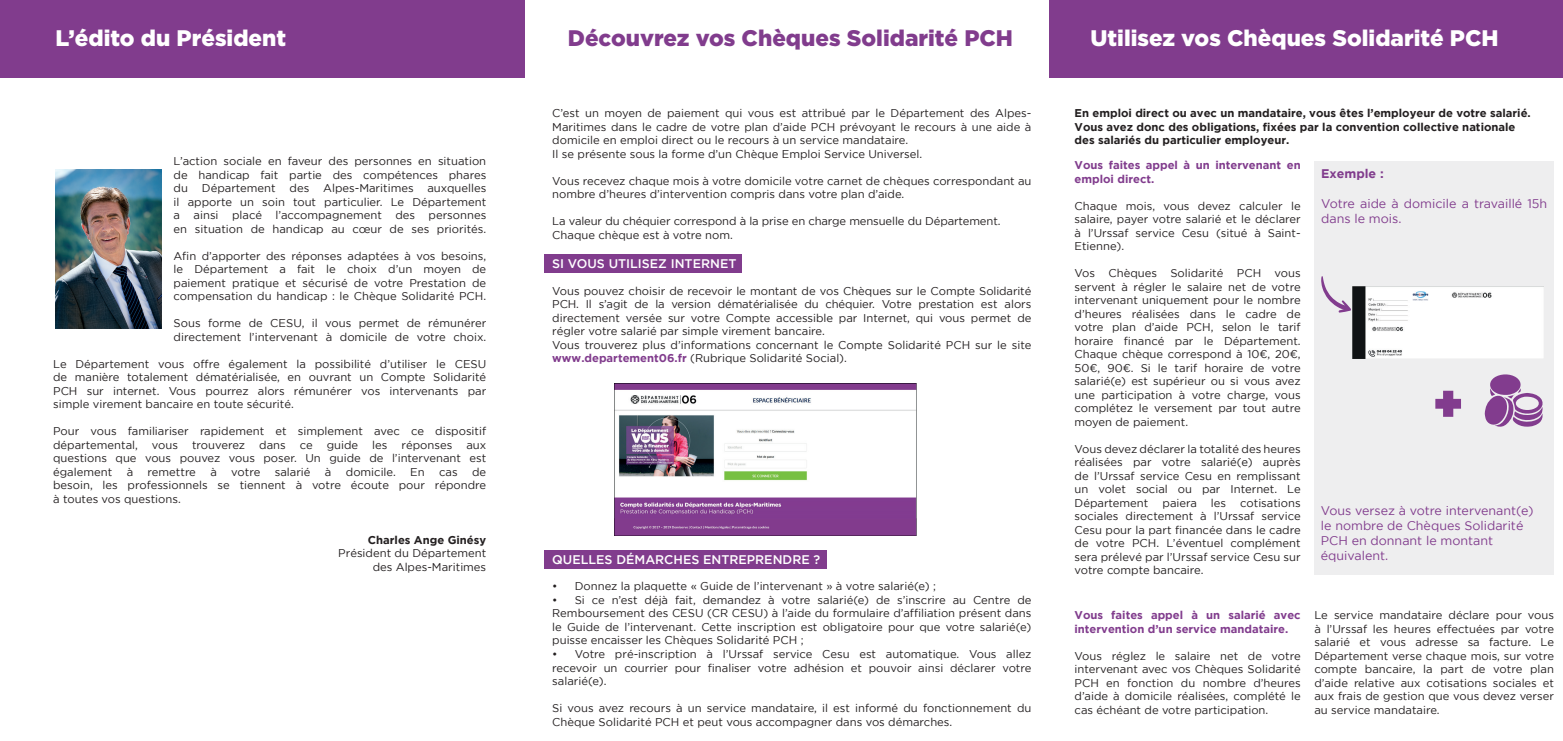
<style>
.page{position:relative;width:1563px;height:741px;background:#fff}
.page>*{position:absolute;margin:0;border:0;box-sizing:border-box;transform-origin:0 0}
.t1{font:900 22.5px "Gotham";color:#fff}
.t2{font:900 22.5px "Gotham";color:#813c8d}
.t3{font:12.5px/15px "Gotham";color:#813c8d}
.t4{font:500 12.5px "Gotham";color:#fff}
.t5{font:700 12.5px "Gotham";color:#813c8d}
.t6{font:11.25px/13.5px "Gotham";color:#231f20;text-align:justify}
.t7{font:700 11.25px/13.5px "Gotham";color:#231f20}
.t8{font:700 11.25px/13.5px "Gotham";color:#813c8d}
.s1{font-weight:700;color:#813c8d}
</style>
<div class="page">
<img style="left:614px;top:383px;width:302px;height:152px">
<div style="left:1049px;top:0;width:514px;height:77px;background:#813c8d"></div>
<div style="left:0;top:0;width:524px;height:77px;background:#813c8d"></div>
<div style="left:544px;top:254px;width:198px;height:19px;background:#813c8d"></div>
<div style="left:544px;top:550px;width:282px;height:18px;background:#813c8d"></div>
<div style="left:1314px;top:161px;width:239px;height:413px;background:#eeeeef"></div>
<svg style="left:1435px;top:391px;width:26px;height:26px"></svg>
<svg style="left:1484px;top:374px;width:59px;height:53px"></svg>
<svg style="left:1321px;top:276px;width:30px;height:37px"></svg>
<img style="left:1352px;top:286px;width:191px;height:73px">
<img style="left:56px;top:169px;width:106px;height:159px">
<h1 class="t1" style="left:56px;top:25px;width:232px">L’édito du Président</h1>
<h1 class="t1" style="left:1090px;top:25px;width:410px">Utilisez vos Chèques Solidarité PCH</h1>
<h1 class="t2" style="left:568px;top:25px;width:447px">Découvrez vos Chèques Solidarité PCH</h1>
<p class="t6" style="left:174px;top:154px;width:314px">L’action sociale en faveur des personnes en situation de handicap fait partie des compétences phares du Département des Alpes-Maritimes auxquelles il apporte un soin tout particulier. Le Département a ainsi placé l’accompagnement des personnes en situation de handicap au cœur de ses priorités.</p>
<p class="t6" style="left:174px;top:249px;width:314px">Afin d’apporter des réponses adaptées à vos besoins, le Département a fait le choix d’un moyen de paiement pratique et sécurisé de votre Prestation de compensation du handicap : le Chèque Solidarité PCH.</p>
<p class="t6" style="left:174px;top:316px;width:314px">Sous forme de CESU, il vous permet de rémunérer directement l’intervenant à domicile de votre choix.</p>
<p class="t6" style="left:53px;top:357px;width:435px">Le Département vous offre également la possibilité d’utiliser le CESU de manière totalement dématérialisée, en ouvrant un Compte Solidarité PCH sur internet. Vous pourrez alors rémunérer vos intervenants par simple virement bancaire en toute sécurité.</p>
<p class="t6" style="left:53px;top:424px;width:435px">Pour vous familiariser rapidement et simplement avec ce dispositif départemental, vous trouverez dans ce guide les réponses aux questions que vous pouvez vous poser. Un guide de l’intervenant est également</p>
<p class="t6" style="left:127px;top:465px;width:8px">à</p>
<p class="t6" style="left:148px;top:465px;width:50px">remettre</p>
<p class="t6" style="left:210px;top:465px;width:8px">à</p>
<p class="t6" style="left:231px;top:465px;width:31px">votre</p>
<p class="t6" style="left:275px;top:465px;width:37px">salarié</p>
<p class="t6" style="left:325px;top:465px;width:8px">à</p>
<p class="t6" style="left:346px;top:465px;width:52px">domicile.</p>
<p class="t6" style="left:410px;top:465px;width:16px">En</p>
<p class="t6" style="left:439px;top:465px;width:20px">cas</p>
<p class="t6" style="left:53px;top:465px;width:435px;text-indent:419px">de besoin, les professionnels se tiennent à votre écoute pour répondre à toutes vos questions.</p>
<p class="t7" style="left:368px;top:532px;width:120px">Charles Ange Ginésy</p>
<p class="t6" style="left:338px;top:546px;width:149px;text-align:right">Président du Département des Alpes-Maritimes</p>
<p class="t6" style="left:552px;top:106px;width:481px;text-align:left">C’est un moyen de paiement qui vous est attribué par le Département des Alpes-Maritimes dans le cadre de votre plan d’aide PCH prévoyant le recours à une aide à domicile en emploi direct ou le recours à un service mandataire.<br>Il se présente sous la forme d’un Chèque Emploi Service Universel.</p>
<p class="t6" style="left:552px;top:174px;width:481px">Vous recevez chaque mois à votre domicile votre carnet de chèques correspondant au nombre d’heures d’intervention compris dans votre plan d’aide.</p>
<p class="t6" style="left:552px;top:214px;width:450px">La valeur du chéquier correspond à la prise en charge mensuelle du Département.<br>Chaque chèque est à votre nom.</p>
<p class="t4" style="left:552px;top:256px;width:186px">SI VOUS UTILISEZ INTERNET</p>
<p class="t6" style="left:552px;top:284px;width:481px;text-align:left">Vous pouvez choisir de recevoir le montant de vos Chèques sur le Compte Solidarité PCH. Il s’agit de la version dématérialisée du chéquier. Votre prestation est alors directement versée sur votre Compte accessible par Internet, qui vous permet de régler votre salarié par simple virement bancaire.<br>Vous trouverez plus d’informations concernant le Compte Solidarité PCH sur le site <span class="s1">www.departement06.fr</span> (Rubrique Solidarité Social).</p>
<p class="t4" style="left:552px;top:552px;width:269px">QUELLES DÉMARCHES ENTREPRENDRE ?</p>
<p class="t6" style="left:552px;top:579px;width:385px">• Donnez la plaquette « Guide de l’intervenant » à votre salarié(e) ;</p>
<p class="t6" style="left:552px;top:593px;width:481px">• Si ce n’est déjà fait, demandez à votre salarié(e) de s’inscrire au Centre de Remboursement des CESU (CR CESU) à l’aide du formulaire d’affiliation présent dans le Guide de l’intervenant. Cette inscription est obligatoire pour que votre salarié(e) puisse encaisser les Chèques Solidarité PCH ;</p>
<p class="t6" style="left:552px;top:647px;width:481px">• Votre pré-inscription à l’Urssaf service Cesu est automatique. Vous allez recevoir un courrier pour finaliser votre adhésion et pouvoir ainsi déclarer votre salarié(e).</p>
<p class="t6" style="left:552px;top:701px;width:481px">Si vous avez recours à un service mandataire, il est informé du fonctionnement du<br>Chèque Solidarité PCH et peut vous accompagner dans vos démarches.</p>
<p class="t7" style="left:1074px;top:106px;width:458px">En emploi direct ou avec un mandataire, vous êtes l’employeur de votre salarié.<br>Vous avez donc des obligations, fixées par la convention collective nationale des salariés du particulier employeur.</p>
<p class="t8" style="left:1074px;top:158px;width:228px">Vous faites appel à un intervenant en emploi direct.</p>
<p class="t6" style="left:1074px;top:199px;width:228px">Chaque mois, vous devez calculer le salaire, payer votre salarié et le déclarer à l’Urssaf service Cesu (situé à Saint-Etienne).</p>
<p class="t6" style="left:1074px;top:266px;width:228px">Vos Chèques Solidarité PCH vous servent à régler le salaire net de votre intervenant uniquement pour le nombre d’heures réalisées dans le cadre de votre plan d’aide PCH, selon le tarif horaire financé par le Département.<br>Chaque chèque correspond à 10¤, 20¤, 50¤, 90¤. Si le tarif horaire de votre salarié(e) est supérieur ou si vous avez une participation à votre charge, vous complétez le versement par tout autre moyen de paiement.</p>
<p class="t6" style="left:1074px;top:442px;width:228px">Vous devez déclarer la totalité des heures réalisées par votre salarié(e) auprès de l’Urssaf service Cesu en remplissant un volet social ou par Internet. Le Département</p>
<p class="t5" style="left:1321px;top:167px;width:64px">Exemple :</p>
<p class="t3" style="left:1321px;top:196px;width:228px">Votre aide à domicile a travaillé 15h dans le mois.</p>
<p class="t6" style="left:1162px;top:496px;width:36px">paiera</p>
<p class="t6" style="left:1211px;top:496px;width:17px">les</p>
<p class="t6" style="left:1074px;top:496px;width:228px;text-indent:166px">cotisations sociales directement à l’Urssaf service Cesu pour la part financée dans le cadre de votre PCH. L’éventuel complément sera prélevé par l’Urssaf service Cesu sur votre compte bancaire.</p>
<p class="t8" style="left:1074px;top:608px;width:228px">Vous faites appel à un salarié avec intervention d’un service mandataire.</p>
<p class="t6" style="left:1074px;top:648px;width:228px">Vous réglez le salaire net de votre intervenant avec vos Chèques Solidarité PCH en fonction du nombre d’heures d’aide à domicile réalisées, complété le cas échéant de votre participation.</p>
<p class="t3" style="left:1321px;top:502px;width:214px">Vous versez à votre intervenant(e) le nombre de Chèques Solidarité<br>PCH en donnant le montant équivalent.</p>
<p class="t6" style="left:1314px;top:608px;width:241px">Le service mandataire déclare pour vous à l’Urssaf les heures effectuées par votre salarié et vous adresse sa facture. Le Département verse chaque mois, sur votre compte bancaire, la part de votre plan d’aide relative aux cotisations sociales et aux frais de gestion que vous devez verser au service mandataire.</p>
</div>
